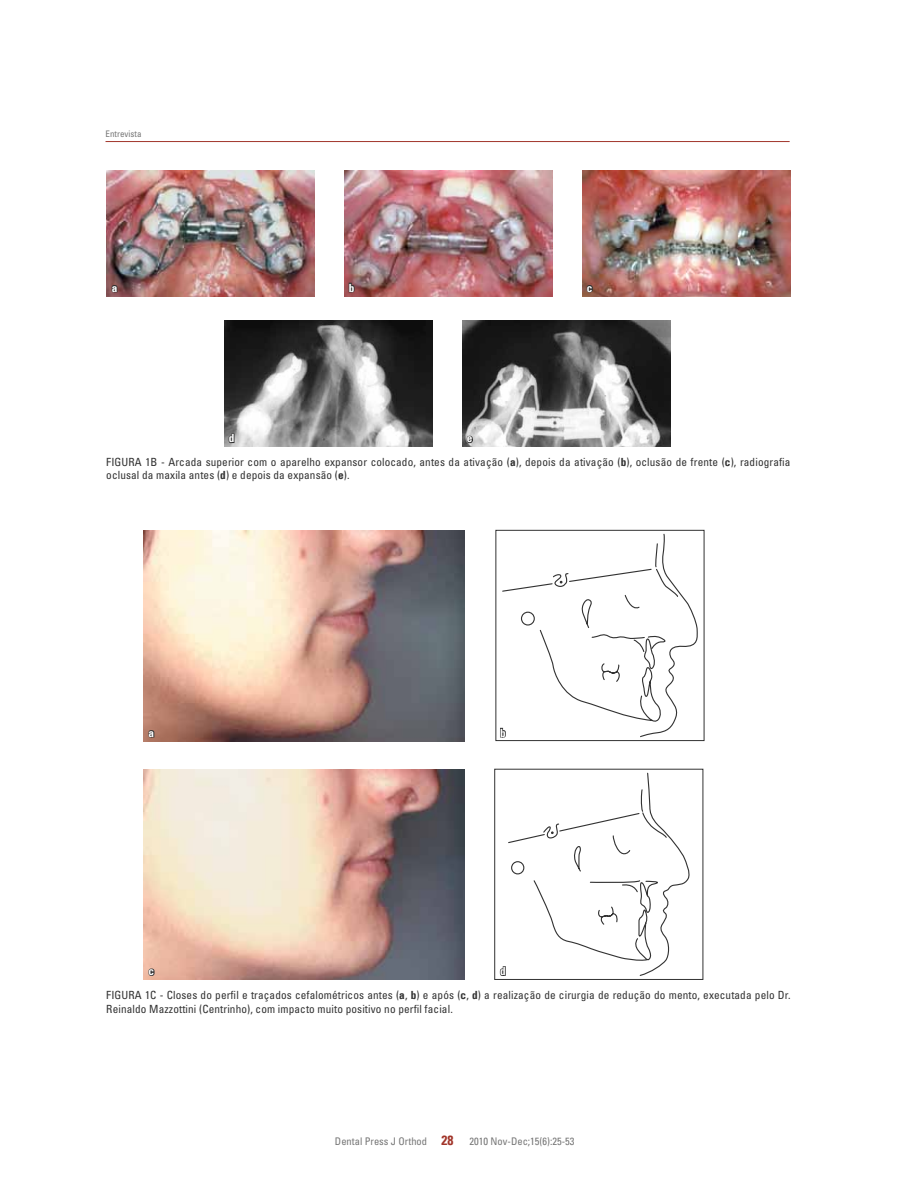
<style>
.page{position:relative;width:918px;height:1188px;background:#fff}
.page>*{position:absolute;margin:0;border:0;box-sizing:border-box;transform-origin:0 0}
.t1{font:condensed 11.25px/13.5px "Univers";letter-spacing:.01em;color:#323232}
.t2{font:700 condensed 11.25px "Univers";color:#fff}
.t3{font:condensed 10.5px "Univers";color:#767676}
.t4{font:condensed 9px "Univers";color:#767676}
.s1{font-weight:700}
.s2{font-weight:700;font-size:13.5px;color:#a1352a}
</style>
<div class="page">
<img style="left:106px;top:170px;width:209px;height:126px">
<img style="left:224px;top:320px;width:208px;height:126px">
<img style="left:344px;top:170px;width:208px;height:126px">
<img style="left:462px;top:320px;width:208px;height:126px">
<img style="left:582px;top:170px;width:208px;height:126px">
<svg style="left:110px;top:284px;width:8px;height:10px"></svg>
<svg style="left:348px;top:282px;width:8px;height:12px"></svg>
<svg style="left:586px;top:284px;width:8px;height:10px"></svg>
<svg style="left:228px;top:433px;width:7px;height:11px"></svg>
<svg style="left:466px;top:435px;width:8px;height:9px"></svg>
<img style="left:144px;top:530px;width:321px;height:211px">
<img style="left:144px;top:769px;width:321px;height:211px">
<svg style="left:147px;top:729px;width:8px;height:10px"></svg>
<svg style="left:147px;top:967px;width:9px;height:10px"></svg>
<div style="left:495px;top:530px;width:209px;height:211px;border:1px solid #323232"></div>
<div style="left:494px;top:769px;width:209px;height:211px;border:1px solid #323232"></div>
<svg style="left:499px;top:772px;width:191px;height:204px"></svg>
<svg style="left:500px;top:533px;width:198px;height:205px"></svg>
<hr style="left:106px;top:141px;width:684px;height:1px;background:#a1352a">
<p class="t4" style="left:106px;top:128px;width:37px">Entrevista</p>
<p class="t2" style="left:112px;top:281px;width:7px">a</p>
<p class="t2" style="left:349px;top:281px;width:7px">b</p>
<p class="t2" style="left:587px;top:281px;width:7px">c</p>
<p class="t2" style="left:229px;top:431px;width:7px">d</p>
<p class="t2" style="left:467px;top:431px;width:7px">e</p>
<p class="t1" style="left:106px;top:455px;width:686px">FIGURA 1B - Arcada superior com o aparelho expansor colocado, antes da ativação (<span class="s1">a</span>), depois da ativação (<span class="s1">b</span>), oclusão de frente (<span class="s1">c</span>), radiografia oclusal da maxila antes (<span class="s1">d</span>) e depois da expansão (<span class="s1">e</span>).</p>
<p class="t2" style="left:149px;top:726px;width:7px">a</p>
<p class="t2" style="left:149px;top:964px;width:7px">c</p>
<p class="t2" style="left:500px;top:726px;width:7px">b</p>
<p class="t2" style="left:500px;top:964px;width:7px">d</p>
<p class="t1" style="left:106px;top:988px;width:686px">FIGURA 1C - Closes do perfil e traçados cefalométricos antes (<span class="s1">a</span>, <span class="s1">b</span>) e após (<span class="s1">c</span>, <span class="s1">d</span>) a realização de cirurgia de redução do mento, executada pelo Dr.<br>Reinaldo Mazzottini (Centrinho), com impacto muito positivo no perfil facial.</p>
<p class="t3" style="left:335px;top:1134px;width:241px">Dental Press J Orthod <span class="s2">28</span> 2010 Nov-Dec;15(6):25-53</p>
</div>
